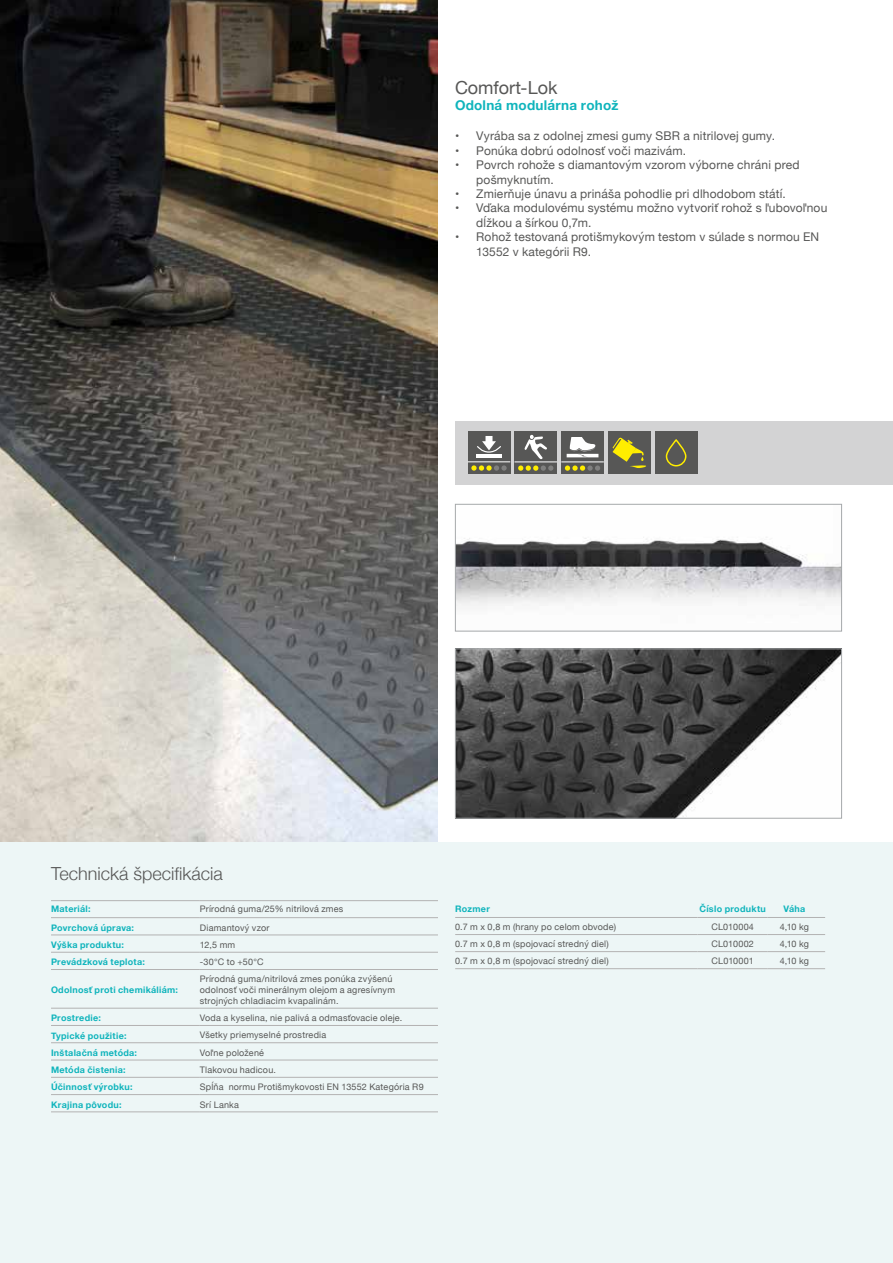
<style>
.page{position:relative;width:893px;height:1263px;background:#fff}
.page>*{position:absolute;margin:0;border:0;box-sizing:border-box;transform-origin:0 0}
.t1{font:300 18px "Helvetica Neue";color:#575756}
.t2{font:18px "Helvetica Neue";color:#575756}
.t3{font:700 13.5px "Helvetica Neue";letter-spacing:.02em;color:#0fb4bc}
.t4{font:12px/14.4px "Helvetica Neue";letter-spacing:.015em;color:#575756}
.t5{font:9px/10.8px "Helvetica Neue";letter-spacing:.025em;color:#575756}
.t6{font:700 9px "Helvetica Neue";letter-spacing:.03em;color:#0fb4bc}
</style>
<div class="page">
<img style="left:0;top:0;width:438px;height:842px">
<div style="left:455px;top:421px;width:438px;height:64px;background:#d3d3d4"></div>
<img style="left:457px;top:537px;width:383px;height:69px">
<div style="left:455px;top:504px;width:387px;height:127px;border:1px solid #a6a9ab"></div>
<img style="left:457px;top:650px;width:383px;height:167px">
<div style="left:455px;top:648px;width:387px;height:171px;border:1px solid #a6a9ab"></div>
<div style="left:608px;top:432px;width:43px;height:42px;background:#575756"></div>
<svg style="left:612px;top:438px;width:34px;height:30px"></svg>
<div style="left:514px;top:432px;width:43px;height:42px;background:#575756"></div>
<hr style="left:514px;top:462px;width:43px;height:1px;background:#fff">
<svg style="left:524px;top:435px;width:23px;height:24px"></svg>
<svg style="left:518px;top:465px;width:35px;height:6px"></svg>
<svg style="left:564px;top:435px;width:37px;height:36px"></svg>
<hr style="left:561px;top:462px;width:43px;height:1px;background:#fff">
<svg style="left:567px;top:437px;width:31px;height:20px"></svg>
<svg style="left:565px;top:465px;width:35px;height:6px"></svg>
<div style="left:468px;top:432px;width:42px;height:42px;background:#575756"></div>
<hr style="left:468px;top:462px;width:42px;height:1px;background:#fff">
<svg style="left:471px;top:465px;width:36px;height:6px"></svg>
<hr style="left:476px;top:454px;width:26px;height:4px;background:#fff">
<svg style="left:477px;top:436px;width:24px;height:17px"></svg>
<div style="left:655px;top:432px;width:42px;height:42px;background:#575756"></div>
<div style="left:666px;top:439px;width:20px;height:27px;border:2px solid #ffed00;border-radius:10px"></div>
<div style="left:0;top:842px;width:893px;height:421px;background:#edf6f6"></div>
<hr style="left:51px;top:900px;width:149px;height:1px;background:#b3b2b2">
<hr style="left:200px;top:900px;width:238px;height:1px;background:#b3b2b2">
<hr style="left:51px;top:917px;width:149px;height:1px;background:#b3b2b2">
<hr style="left:200px;top:917px;width:238px;height:1px;background:#b3b2b2">
<hr style="left:51px;top:935px;width:149px;height:1px;background:#b3b2b2">
<hr style="left:200px;top:935px;width:238px;height:1px;background:#b3b2b2">
<hr style="left:51px;top:952px;width:149px;height:1px;background:#b3b2b2">
<hr style="left:200px;top:952px;width:238px;height:1px;background:#b3b2b2">
<hr style="left:51px;top:969px;width:149px;height:1px;background:#b3b2b2">
<hr style="left:200px;top:969px;width:238px;height:1px;background:#b3b2b2">
<hr style="left:51px;top:1008px;width:149px;height:1px;background:#b3b2b2">
<hr style="left:200px;top:1008px;width:238px;height:1px;background:#b3b2b2">
<hr style="left:51px;top:1025px;width:149px;height:1px;background:#b3b2b2">
<hr style="left:200px;top:1025px;width:238px;height:1px;background:#b3b2b2">
<hr style="left:51px;top:1042px;width:149px;height:1px;background:#b3b2b2">
<hr style="left:200px;top:1042px;width:238px;height:1px;background:#b3b2b2">
<hr style="left:51px;top:1060px;width:149px;height:1px;background:#b3b2b2">
<hr style="left:200px;top:1060px;width:238px;height:1px;background:#b3b2b2">
<hr style="left:51px;top:1077px;width:149px;height:1px;background:#b3b2b2">
<hr style="left:200px;top:1077px;width:238px;height:1px;background:#b3b2b2">
<hr style="left:51px;top:1094px;width:149px;height:1px;background:#b3b2b2">
<hr style="left:200px;top:1094px;width:238px;height:1px;background:#b3b2b2">
<hr style="left:51px;top:1111px;width:149px;height:1px;background:#b3b2b2">
<hr style="left:200px;top:1111px;width:238px;height:1px;background:#b3b2b2">
<hr style="left:455px;top:917px;width:243px;height:1px;background:#b3b2b2">
<hr style="left:698px;top:917px;width:70px;height:1px;background:#b3b2b2">
<hr style="left:768px;top:917px;width:57px;height:1px;background:#b3b2b2">
<hr style="left:455px;top:934px;width:243px;height:1px;background:#b3b2b2">
<hr style="left:698px;top:934px;width:70px;height:1px;background:#b3b2b2">
<hr style="left:768px;top:934px;width:57px;height:1px;background:#b3b2b2">
<hr style="left:455px;top:951px;width:243px;height:1px;background:#b3b2b2">
<hr style="left:698px;top:951px;width:70px;height:1px;background:#b3b2b2">
<hr style="left:768px;top:951px;width:57px;height:1px;background:#b3b2b2">
<hr style="left:455px;top:968px;width:243px;height:1px;background:#b3b2b2">
<hr style="left:698px;top:968px;width:70px;height:1px;background:#b3b2b2">
<hr style="left:768px;top:968px;width:57px;height:1px;background:#b3b2b2">
<h1 class="t2" style="left:455px;top:74px;width:104px">Comfort-Lok</h1>
<h2 class="t3" style="left:455px;top:94px;width:165px">Odolná modulárna rohož</h2>
<h3 class="t4" style="left:455px;top:130px;width:321px">• Vyrába sa z odolnej zmesi gumy SBR a nitrilovej gumy.</h3>
<h3 class="t4" style="left:455px;top:144px;width:233px">• Ponúka dobrú odolnosť voči mazivám.</h3>
<h3 class="t4" style="left:476px;top:158px;width:325px;text-indent:-21px">• Povrch rohože s diamantovým vzorom výborne chráni pred pošmyknutím.</h3>
<h3 class="t4" style="left:455px;top:187px;width:332px">• Zmierňuje únavu a prináša pohodlie pri dlhodobom státí.</h3>
<h3 class="t4" style="left:476px;top:202px;width:353px;text-indent:-21px">• Vďaka modulovému systému možno vytvoriť rohož s ľubovoľnou dĺžkou a šírkou 0,7m.</h3>
<h3 class="t4" style="left:476px;top:230px;width:345px;text-indent:-21px">• Rohož testovaná protišmykovým testom v súlade s normou EN<br>13552 v kategórii R9.</h3>
<h1 class="t1" style="left:51px;top:859px;width:173px">Technická špecifikácia</h1>
<p class="t6" style="left:51px;top:902px;width:41px">Materiál:</p>
<p class="t5" style="left:200px;top:904px;width:145px">Prírodná guma/25% nitrilová zmes</p>
<p class="t6" style="left:51px;top:920px;width:85px">Povrchová úprava:</p>
<p class="t5" style="left:200px;top:922px;width:71px">Diamantový vzor</p>
<p class="t6" style="left:51px;top:938px;width:75px">Výška produktu:</p>
<p class="t5" style="left:200px;top:940px;width:37px">12,5 mm</p>
<p class="t6" style="left:51px;top:955px;width:95px">Prevádzková teplota:</p>
<p class="t5" style="left:200px;top:957px;width:65px">-30°C to +50°C</p>
<p class="t6" style="left:51px;top:983px;width:129px">Odolnosť proti chemikáliám:</p>
<p class="t5" style="left:200px;top:974px;width:197px">Prírodná guma/nitrilová zmes ponúka zvýšenú odolnosť voči minerálnym olejom a agresívnym strojných chladiacim kvapalinám.</p>
<p class="t6" style="left:51px;top:1011px;width:51px">Prostredie:</p>
<p class="t5" style="left:200px;top:1013px;width:204px">Voda a kyselina, nie palivá a odmasťovacie oleje.</p>
<p class="t6" style="left:51px;top:1028px;width:77px">Typické použitie:</p>
<p class="t5" style="left:200px;top:1030px;width:128px">Všetky priemyselné prostredia</p>
<p class="t6" style="left:51px;top:1045px;width:88px">Inštalačná metóda:</p>
<p class="t5" style="left:200px;top:1047px;width:66px">Voľne položené</p>
<p class="t6" style="left:51px;top:1063px;width:76px">Metóda čistenia:</p>
<p class="t5" style="left:200px;top:1065px;width:78px">Tlakovou hadicou.</p>
<p class="t6" style="left:51px;top:1080px;width:83px">Účinnosť výrobku:</p>
<p class="t5" style="left:200px;top:1082px;width:225px">Spĺňa normu Protišmykovosti EN 13552 Kategória R9</p>
<p class="t6" style="left:51px;top:1097px;width:72px">Krajina pôvodu:</p>
<p class="t5" style="left:200px;top:1099px;width:41px">Srí Lanka</p>
<p class="t6" style="left:455px;top:902px;width:36px">Rozmer</p>
<p class="t6" style="left:699px;top:902px;width:68px">Číslo produktu</p>
<p class="t6" style="left:783px;top:902px;width:23px">Váha</p>
<p class="t5" style="left:455px;top:922px;width:162px">0.7 m x 0,8 m (hrany po celom obvode)</p>
<p class="t5" style="left:711px;top:922px;width:44px">CL010004</p>
<p class="t5" style="left:780px;top:922px;width:31px">4,10 kg</p>
<p class="t5" style="left:455px;top:939px;width:155px">0.7 m x 0,8 m (spojovací stredný diel)</p>
<p class="t5" style="left:711px;top:939px;width:44px">CL010002</p>
<p class="t5" style="left:780px;top:939px;width:31px">4,10 kg</p>
<p class="t5" style="left:455px;top:956px;width:155px">0.7 m x 0,8 m (spojovací stredný diel)</p>
<p class="t5" style="left:711px;top:956px;width:44px">CL010001</p>
<p class="t5" style="left:780px;top:956px;width:31px">4,10 kg</p>
</div>
